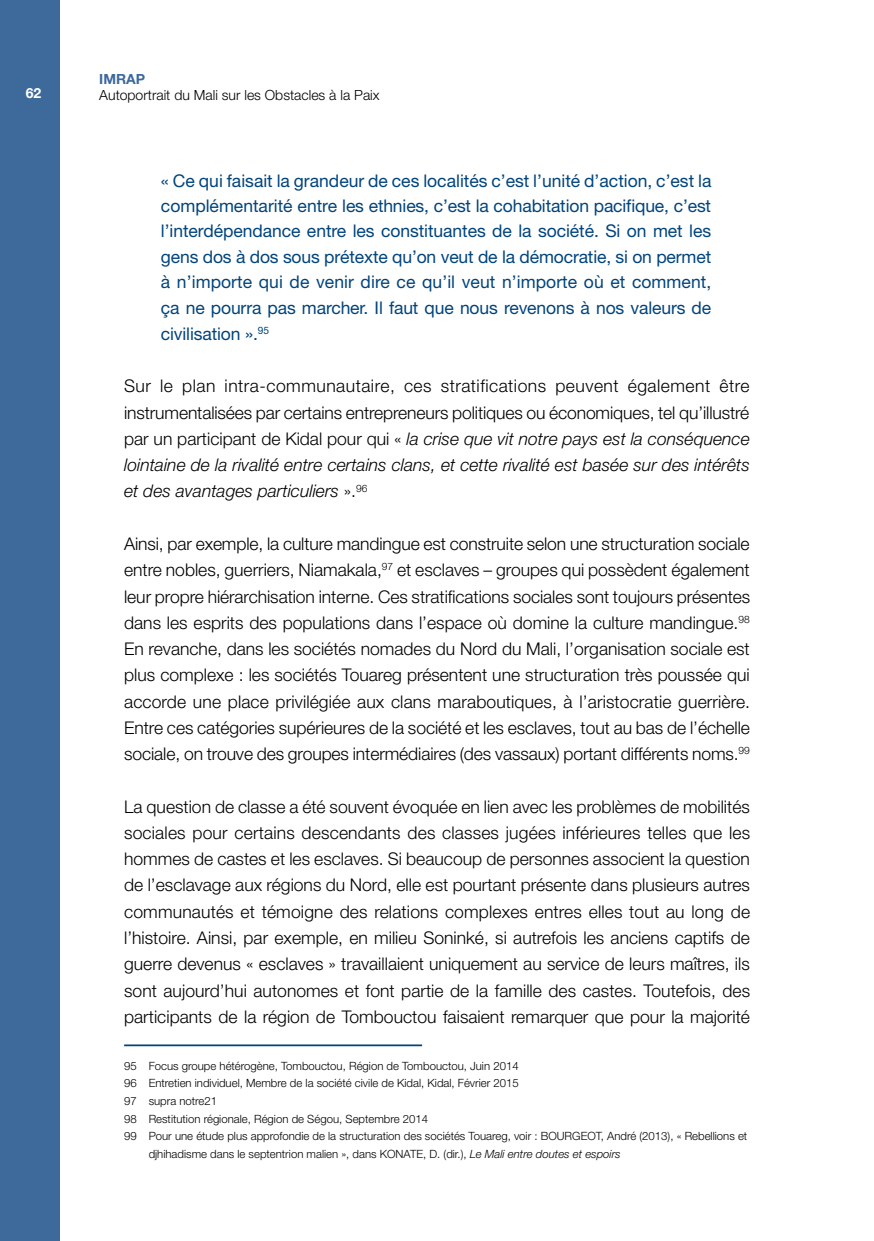
<style>
.page{position:relative;width:874px;height:1241px;background:#fff}
.page>*{position:absolute;margin:0;border:0;box-sizing:border-box;transform-origin:0 0}
.t1{font:300 17.5px/26.2px "Helvetica Neue LT Std";letter-spacing:-.005em;color:#000;text-align:justify}
.t2{font:17.5px/25.6px "Helvetica Neue";letter-spacing:-.01em;color:#00447c;text-align:justify}
.t3{font:300 14px "Helvetica Neue LT Std";color:#000}
.t4{font:700 14px "Helvetica Neue LT Std";color:#3d699b}
.t5{font:700 14px "Helvetica Neue LT Std";color:#fff}
.t6{font:300 11.38px "Helvetica Neue LT Std";color:#000}
.s1{font-style:italic}
</style>
<div class="page">
<div style="left:0;top:0;width:60px;height:1240px;background:#3d699b"></div>
<hr style="left:124px;top:1044px;width:298px;height:2px;background:#00447c">
<p class="t4" style="left:99px;top:70px;width:47px">IMRAP</p>
<p class="t5" style="left:26px;top:85px;width:17px">62</p>
<p class="t3" style="left:99px;top:87px;width:282px">Autoportrait du Mali sur les Obstacles à la Paix</p>
<p class="t2" style="left:161px;top:167px;width:551px">« Ce qui faisait la grandeur de ces localités c’est l’unité d’action, c’est la complémentarité entre les ethnies, c’est la cohabitation pacifique, c’est l’interdépendance entre les constituantes de la société. Si on met les gens dos à dos sous prétexte qu’on veut de la démocratie, si on permet à n’importe qui de venir dire ce qu’il veut n’importe où et comment, ça ne pourra pas marcher. Il faut que nous revenons à nos valeurs de civilisation ».<sup>95</sup></p>
<p class="t1" style="left:124px;top:372px;width:627px">Sur le plan intra-communautaire, ces stratifications peuvent également être instrumentalisées par certains entrepreneurs politiques ou économiques, tel qu’illustré par un participant de Kidal pour qui « <span class="s1">la crise que vit notre pays est la conséquence lointaine de la rivalité entre certains clans, et cette rivalité est basée sur des intérêts et des avantages particuliers</span> ».<sup>96</sup></p>
<p class="t1" style="left:124px;top:530px;width:627px">Ainsi, par exemple, la culture mandingue est construite selon une structuration sociale entre nobles, guerriers, Niamakala,<sup>97</sup> et esclaves – groupes qui possèdent également leur propre hiérarchisation interne. Ces stratifications sociales sont toujours présentes dans les esprits des populations dans l’espace où domine la culture mandingue.<sup>98<br></sup>En revanche, dans les sociétés nomades du Nord du Mali, l’organisation sociale est plus complexe : les sociétés Touareg présentent une structuration très poussée qui accorde une place privilégiée aux clans maraboutiques, à l’aristocratie guerrière.<br>Entre ces catégories supérieures de la société et les esclaves, tout au bas de l’échelle sociale, on trouve des groupes intermédiaires (des vassaux) portant différents noms.<sup>99</sup></p>
<p class="t1" style="left:124px;top:792px;width:627px">La question de classe a été souvent évoquée en lien avec les problèmes de mobilités sociales pour certains descendants des classes jugées inférieures telles que les hommes de castes et les esclaves. Si beaucoup de personnes associent la question de l’esclavage aux régions du Nord, elle est pourtant présente dans plusieurs autres communautés et témoigne des relations complexes entres elles tout au long de l’histoire. Ainsi, par exemple, en milieu Soninké, si autrefois les anciens captifs de guerre devenus « esclaves » travaillaient uniquement au service de leurs maîtres, ils sont aujourd’hui autonomes et font partie de la famille des castes. Toutefois, des participants de la région de Tombouctou faisaient remarquer que pour la majorité</p>
<p class="t6" style="left:124px;top:1058px;width:396px">95 Focus groupe hétérogène, Tombouctou, Région de Tombouctou, Juin 2014</p>
<p class="t6" style="left:124px;top:1076px;width:396px">96 Entretien individuel, Membre de la société civile de Kidal, Kidal, Février 2015</p>
<p class="t6" style="left:124px;top:1093px;width:94px">97 supra notre21</p>
<p class="t6" style="left:124px;top:1111px;width:305px">98 Restitution régionale, Région de Ségou, Septembre 2014</p>
<p class="t6" style="left:124px;top:1128px;width:624px">99 Pour une étude plus approfondie de la structuration des sociétés Touareg, voir : BOURGEOT, André (2013), « Rebellions et</p>
<p class="t6" style="left:149px;top:1146px;width:473px">djhihadisme dans le septentrion malien », dans KONATE, D. (dir.), <span class="s1">Le Mali entre doutes et espoirs</span></p>
</div>
